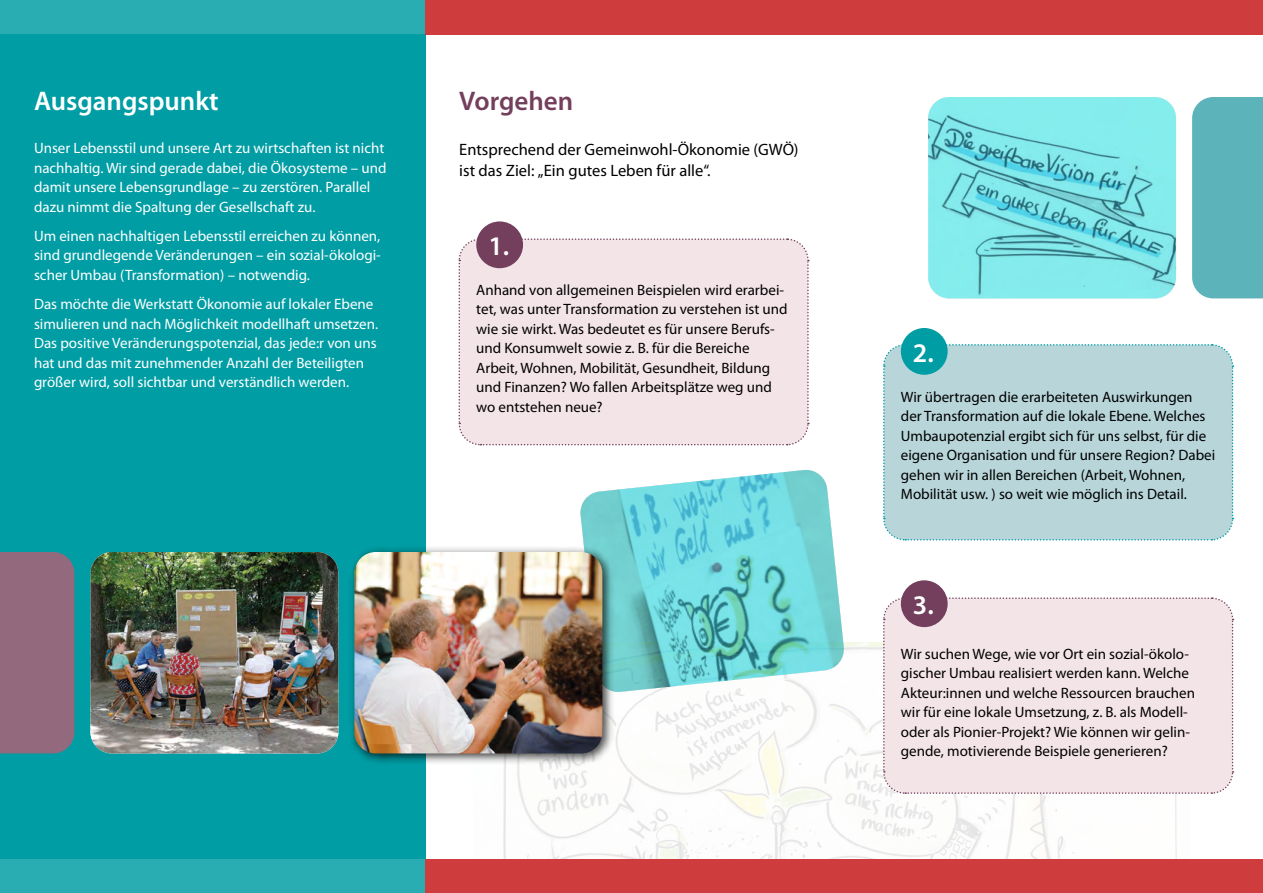
<style>
.page{position:relative;width:1263px;height:893px;background:#fff}
.page>*{position:absolute;margin:0;border:0;box-sizing:border-box;transform-origin:0 0}
.t1{font:600 27px "Myriad Pro";color:#fff}
.t2{font:600 27px "Myriad Pro";color:#733f5c}
.t3{font:16.5px/21px "Myriad Pro";color:#000}
.t4{font:15px/19.5px "Myriad Pro";color:#000}
.t5{font:15px/19.5px "Myriad Pro";color:#fff}
</style>
<div class="page">
<img style="left:503px;top:642px;width:674px;height:217px">
<div style="left:1192px;top:97px;width:71px;height:201px;background:#5db3ba"></div>
<div style="left:0;top:34px;width:425px;height:825px;background:#009da4"></div>
<div style="left:0;top:0;width:425px;height:34px;background:#29acb2"></div>
<div style="left:425px;top:0;width:838px;height:34px;background:#ce3c3d"></div>
<div style="left:0;top:859px;width:425px;height:34px;background:#29acb2"></div>
<div style="left:425px;top:859px;width:838px;height:34px;background:#ce3c3d"></div>
<div style="left:458px;top:238px;width:351px;height:208px;background:#f3e4e8"></div>
<div style="left:476px;top:221px;width:47px;height:47px;background:#733f5c;border-radius:50%"></div>
<div style="left:883px;top:344px;width:351px;height:197px;background:#b8d6da"></div>
<div style="left:901px;top:328px;width:47px;height:47px;background:#009da4;border-radius:50%"></div>
<div style="left:882px;top:597px;width:352px;height:198px;background:#f3e4e8"></div>
<div style="left:901px;top:580px;width:47px;height:47px;background:#733f5c;border-radius:50%"></div>
<div style="left:0;top:552px;width:74px;height:201px;background:#93697d"></div>
<img style="left:90px;top:552px;width:248px;height:201px">
<img style="left:928px;top:97px;width:248px;height:201px">
<img style="left:580px;top:470px;width:265px;height:223px">
<div style="left:348px;top:546px;width:266px;height:219px;background:#000;opacity:.75"></div>
<img style="left:354px;top:552px;width:248px;height:201px">
<h1 class="t1" style="left:34px;top:83px;width:186px">Ausgangspunkt</h1>
<p class="t5" style="left:34px;top:138px;width:354px">Unser Lebensstil und unsere Art zu wirtschaften ist nicht nachhaltig. Wir sind gerade dabei, die Ökosysteme – und damit unsere Lebensgrundlage – zu zerstören. Parallel dazu nimmt die Spaltung der Gesellschaft zu.</p>
<p class="t5" style="left:34px;top:226px;width:348px;text-align:justify">Um einen nachhaltigen Lebensstil erreichen zu können, sind grundlegende Veränderungen – ein sozial-ökologi&shy;scher Umbau (Transformation) – notwendig.</p>
<p class="t5" style="left:34px;top:294px;width:346px">Das möchte die Werkstatt Ökonomie auf lokaler Ebene simulieren und nach Möglichkeit modellhaft umsetzen.<br>Das positive Veränderungspotenzial, das jede:r von uns hat und das mit zunehmender Anzahl der Beteiligten größer wird, soll sichtbar und verständlich werden.</p>
<h1 class="t2" style="left:459px;top:83px;width:116px">Vorgehen</h1>
<p class="t3" style="left:459px;top:138px;width:341px">Entsprechend der Gemeinwohl-Ökonomie (GWÖ) ist das Ziel: „Ein gutes Leben für alle“.</p>
<h1 class="t1" style="left:488px;top:229px;width:22px">1.</h1>
<p class="t4" style="left:476px;top:280px;width:313px">Anhand von allgemeinen Beispielen wird erarbei&shy;tet, was unter Transformation zu verstehen ist und wie sie wirkt. Was bedeutet es für unsere Berufs&shy;und Konsumwelt sowie z. B. für die Bereiche Arbeit, Wohnen, Mobilität, Gesundheit, Bildung und Finanzen? Wo fallen Arbeitsplätze weg und wo entstehen neue?</p>
<h1 class="t1" style="left:913px;top:335px;width:22px">2.</h1>
<p class="t4" style="left:901px;top:387px;width:316px">Wir übertragen die erarbeiteten Auswirkungen der Transformation auf die lokale Ebene. Welches Umbaupotenzial ergibt sich für uns selbst, für die eigene Organisation und für unsere Region? Dabei gehen wir in allen Bereichen (Arbeit, Wohnen, Mobilität usw. ) so weit wie möglich ins Detail.</p>
<h1 class="t1" style="left:913px;top:588px;width:22px">3.</h1>
<p class="t4" style="left:901px;top:644px;width:296px">Wir suchen Wege, wie vor Ort ein sozial-ökolo&shy;gischer Umbau realisiert werden kann. Welche Akteur:innen und welche Ressourcen brauchen wir für eine lokale Umsetzung, z. B. als Modell&shy;oder als Pionier-Projekt? Wie können wir gelin&shy;gende, motivierende Beispiele generieren?</p>
</div>
